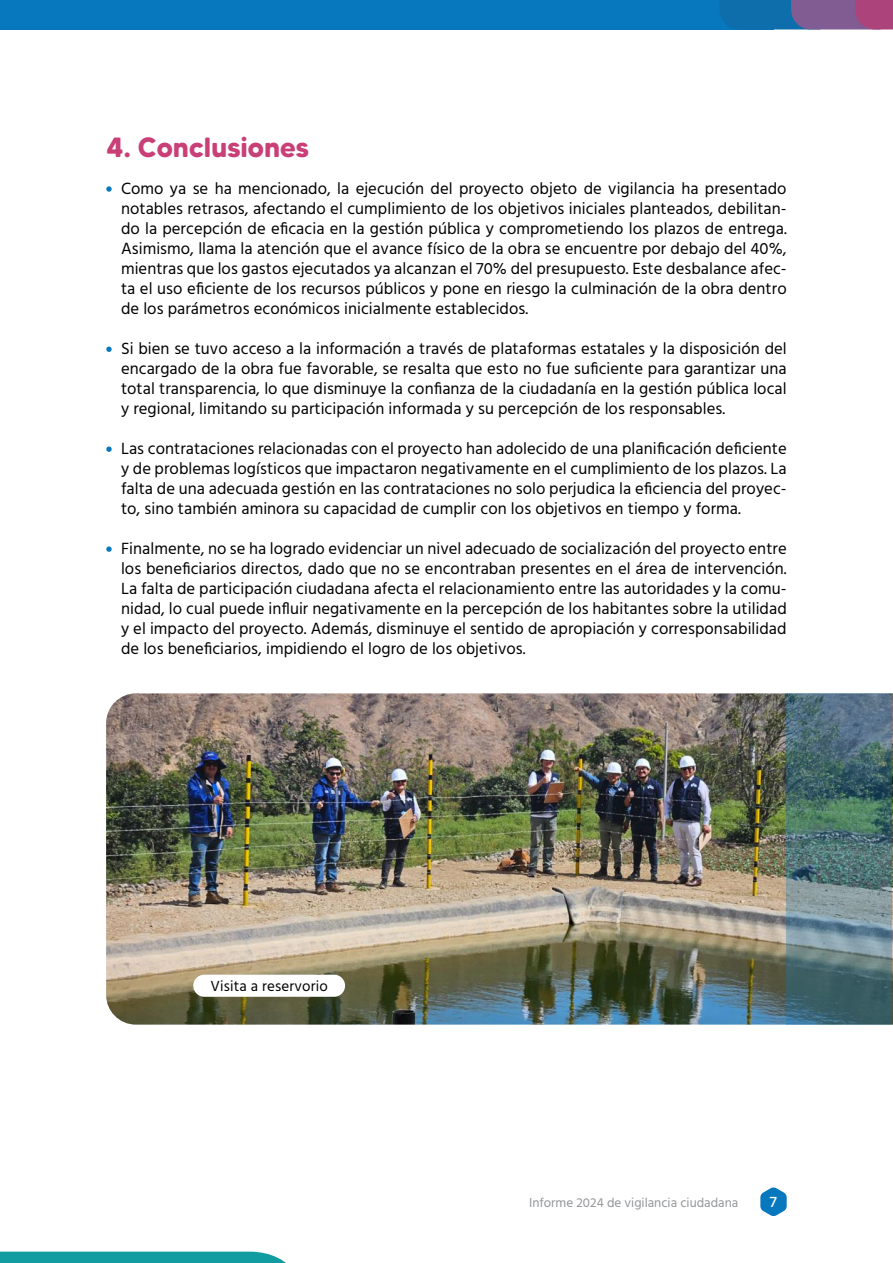
<style>
.page{position:relative;width:893px;height:1263px;background:#fff}
.page>*{position:absolute;margin:0;border:0;box-sizing:border-box;transform-origin:0 0}
.t1{font:700 27.75px "MADE Tommy Soft";color:#c93f77}
.t2{font:16.65px/20px "Hind";letter-spacing:.005em;color:#000;text-align:justify}
.t3{font:500 15.45px "Hind";color:#fff}
.t4{font:15px "Hind";letter-spacing:.01em;color:#000}
.t5{font:13.2px "Hind";color:#939598}
</style>
<div class="page">
<svg style="left:760px;top:1187px;width:27px;height:29px"></svg>
<div style="left:0;top:0;width:773px;height:29px;background:#0778be"></div>
<svg style="left:720px;top:0;width:173px;height:29px;background:#585e98"></svg>
<svg style="left:0;top:1251px;width:286px;height:12px;background:#26a4a9"></svg>
<svg style="left:106px;top:186px;width:6px;height:6px"></svg>
<svg style="left:106px;top:446px;width:6px;height:6px"></svg>
<svg style="left:106px;top:347px;width:6px;height:5px"></svg>
<svg style="left:106px;top:546px;width:6px;height:6px"></svg>
<img style="left:106px;top:693px;width:787px;height:331px">
<svg style="left:786px;top:693px;width:106px;height:332px;background:#55757b"></svg>
<div style="left:193px;top:975px;width:152px;height:22px;background:#fff;border-radius:11px"></div>
<h1 class="t1" style="left:106px;top:130px;width:204px">4. Conclusiones</h1>
<p class="t2" style="left:121px;top:179px;width:667px">Como ya se ha mencionado, la ejecución del proyecto objeto de vigilancia ha presentado notables retrasos, afectando el cumplimiento de los objetivos iniciales planteados, debilitan&shy;do la percepción de eficacia en la gestión pública y comprometiendo los plazos de entrega.<br>Asimismo, llama la atención que el avance físico de la obra se encuentre por debajo del 40%, mientras que los gastos ejecutados ya alcanzan el 70% del presupuesto. Este desbalance afec&shy;ta el uso eficiente de los recursos públicos y pone en riesgo la culminación de la obra dentro de los parámetros económicos inicialmente establecidos.</p>
<p class="t2" style="left:121px;top:339px;width:667px">Si bien se tuvo acceso a la información a través de plataformas estatales y la disposición del encargado de la obra fue favorable, se resalta que esto no fue suficiente para garantizar una total transparencia, lo que disminuye la confianza de la ciudadanía en la gestión pública local y regional, limitando su participación informada y su percepción de los responsables.</p>
<p class="t2" style="left:121px;top:439px;width:667px">Las contrataciones relacionadas con el proyecto han adolecido de una planificación deficiente y de problemas logísticos que impactaron negativamente en el cumplimiento de los plazos. La falta de una adecuada gestión en las contrataciones no solo perjudica la eficiencia del proyec&shy;to, sino también aminora su capacidad de cumplir con los objetivos en tiempo y forma.</p>
<p class="t2" style="left:121px;top:539px;width:667px">Finalmente, no se ha logrado evidenciar un nivel adecuado de socialización del proyecto entre los beneficiarios directos, dado que no se encontraban presentes en el área de intervención.<br>La falta de participación ciudadana afecta el relacionamiento entre las autoridades y la comu&shy;nidad, lo cual puede influir negativamente en la percepción de los habitantes sobre la utilidad y el impacto del proyecto. Además, disminuye el sentido de apropiación y corresponsabilidad de los beneficiarios, impidiendo el logro de los objetivos.</p>
<p class="t4" style="left:210px;top:976px;width:119px">Visita a reservorio</p>
<p class="t5" style="left:529px;top:1193px;width:211px">Informe 2024 de vigilancia ciudadana</p>
<p class="t3" style="left:770px;top:1191px;width:9px">7</p>
</div>
